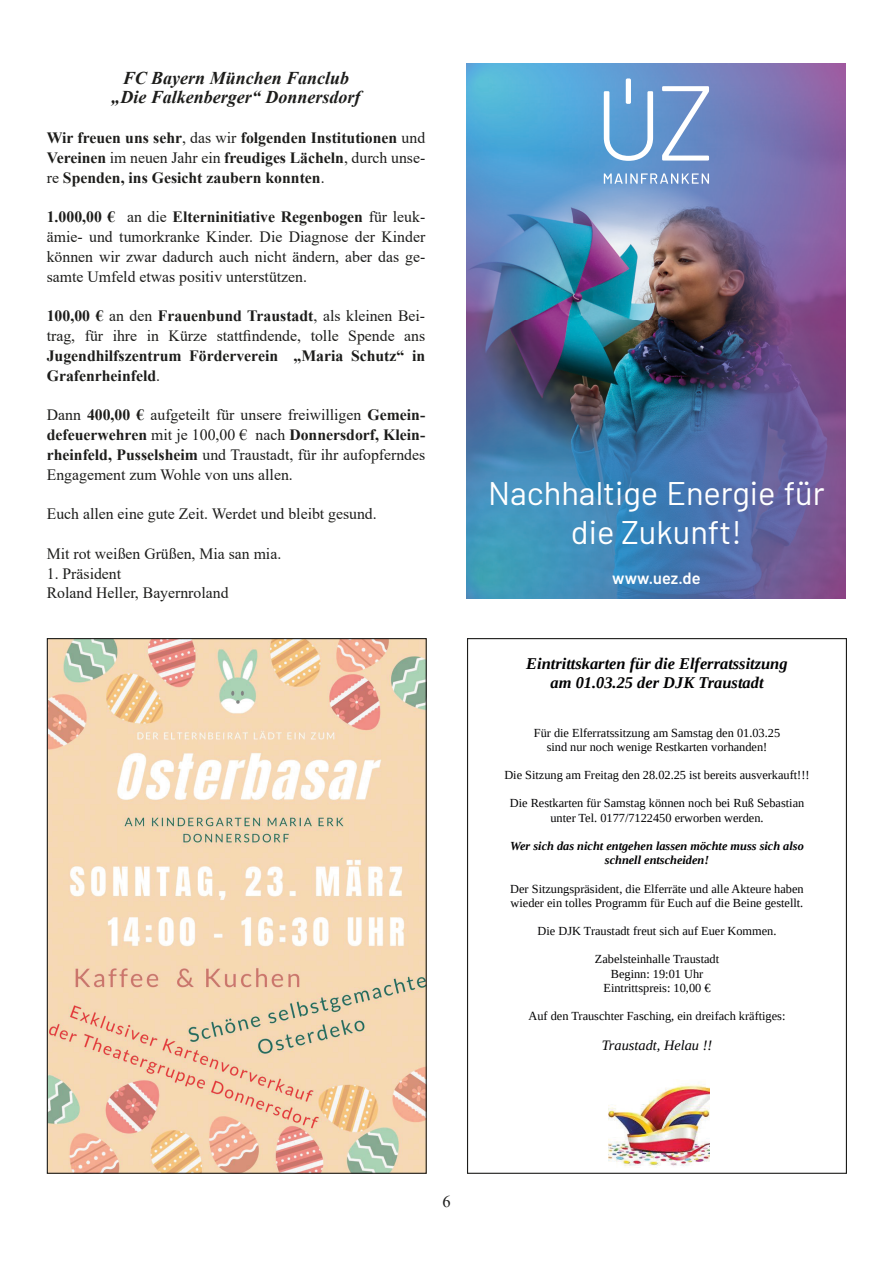
<style>
.page{position:relative;width:893px;height:1263px;background:#fff}
.page>*{position:absolute;margin:0;border:0;box-sizing:border-box;transform-origin:0 0}
.t1{font:32.7px/39.2px "Barlow";color:#fff;text-align:center}
.t2{font:italic 700 18px/19.8px "Times New Roman";color:#1d1d1b;text-align:center}
.t3{font:italic 700 16.5px/18.9px "Liberation Serif";color:#020203;text-align:center}
.t4{font:16.5px "Times New Roman";color:#1d1d1b}
.t5{font:600 16.35px "Barlow";color:#fff}
.t6{font:15.75px/19.8px "Times New Roman";color:#1d1d1b;text-align:justify}
.t7{font:700 15.75px/19.8px "Times New Roman";color:#1d1d1b;text-align:justify}
.t8{font:italic 14.4px "Liberation Serif";color:#020203}
.t9{font:12.3px/14.2px "Liberation Serif";color:#020203;text-align:center}
.t10{font:italic 700 12.3px/14.2px "Liberation Serif";color:#020203;text-align:center}
.s1{font-weight:400}
.s2{font-weight:700}
</style>
<div class="page">
<img style="left:608px;top:1083px;width:102px;height:83px">
<img style="left:467px;top:64px;width:379px;height:534px">
<svg style="left:604px;top:173px;width:105px;height:11px"></svg>
<div style="left:626px;top:78px;width:5px;height:26px;background:#fff;border-radius:2px"></div>
<svg style="left:662px;top:86px;width:47px;height:75px"></svg>
<svg style="left:604px;top:91px;width:49px;height:70px"></svg>
<img style="left:49px;top:640px;width:376px;height:532px">
<p class="t2" style="left:111px;top:67px;width:250px">FC Bayern München Fanclub „Die Falkenberger“ Donnersdorf</p>
<p class="t7" style="left:47px;top:127px;width:380px">Wir freuen uns sehr<span class="s1">, das wir</span> folgenden Institutionen <span class="s1">und </span>Vereinen <span class="s1">im neuen Jahr ein</span> freudiges Lächeln<span class="s1">, durch unse&shy;re</span> Spenden, ins Gesicht zaubern konnten<span class="s1">.</span></p>
<p class="t6" style="left:47px;top:206px;width:380px"><span class="s2">1.000,00 €</span> an die <span class="s2">Elterninitiative Regenbogen</span> für leuk&shy;ämie- und tumorkranke Kinder. Die Diagnose der Kinder können wir zwar dadurch auch nicht ändern, aber das ge&shy;samte Umfeld etwas positiv unterstützen.</p>
<p class="t6" style="left:47px;top:305px;width:380px"><span class="s2">100,00 €</span> an den <span class="s2">Frauenbund Traustadt</span>, als kleinen Bei&shy;trag, für ihre in Kürze stattfindende, tolle Spende ans</p>
<p class="t7" style="left:47px;top:345px;width:380px">Jugendhilfszentrum Förderverein „Maria Schutz“ in<br>Grafenrheinfeld<span class="s1">.</span></p>
<p class="t6" style="left:47px;top:404px;width:380px">Dann <span class="s2">400,00 €</span> aufgeteilt für unsere freiwilligen <span class="s2">Gemein&shy;defeuerwehren</span> mit je 100,00 € nach <span class="s2">Donnersdorf, Klein&shy;rheinfeld, Pusselsheim</span> und Traustadt, für ihr aufopferndes Engagement zum Wohle von uns allen.</p>
<p class="t6" style="left:47px;top:503px;width:331px">Euch allen eine gute Zeit. Werdet und bleibt gesund.</p>
<p class="t6" style="left:47px;top:543px;width:236px">Mit rot weißen Grüßen, Mia san mia.</p>
<p class="t6" style="left:47px;top:563px;width:183px">1. Präsident<br>Roland Heller, Bayernroland</p>
<h1 class="t1" style="left:488px;top:471px;width:338px">Nachhaltige Energie für die Zukunft!</h1>
<p class="t5" style="left:612px;top:566px;width:90px">www.uez.de</p>
<p class="t3" style="left:526px;top:656px;width:263px">Eintrittskarten für die Elferratssitzung am 01.03.25 der DJK Traustadt</p>
<p class="t9" style="left:534px;top:726px;width:248px">Für die Elferratssitzung am Samstag den 01.03.25 sind nur noch wenige Restkarten vorhanden!</p>
<p class="t9" style="left:504px;top:769px;width:307px">Die Sitzung am Freitag den 28.02.25 ist bereits ausverkauft!!!</p>
<p class="t9" style="left:510px;top:797px;width:296px">Die Restkarten für Samstag können noch bei Ruß Sebastian unter Tel. 0177/7122450 erworben werden.</p>
<p class="t10" style="left:510px;top:840px;width:295px">Wer sich das nicht entgehen lassen möchte muss sich also schnell entscheiden!</p>
<p class="t9" style="left:510px;top:882px;width:295px;text-align:left">Der Sitzungspräsident, die Elferräte und alle Akteure haben wieder ein tolles Programm für Euch auf die Beine gestellt.</p>
<p class="t9" style="left:538px;top:925px;width:240px">Die DJK Traustadt freut sich auf Euer Kommen.</p>
<p class="t9" style="left:595px;top:953px;width:126px">Zabelsteinhalle Traustadt<br>Beginn: 19:01 Uhr<br>Eintrittspreis: 10,00 €</p>
<p class="t9" style="left:529px;top:1010px;width:258px">Auf den Trauschter Fasching, ein dreifach kräftiges:</p>
<p class="t8" style="left:602px;top:1040px;width:112px">Traustadt, Helau !!</p>
<p class="t4" style="left:442px;top:1190px;width:10px">6</p>
</div>
